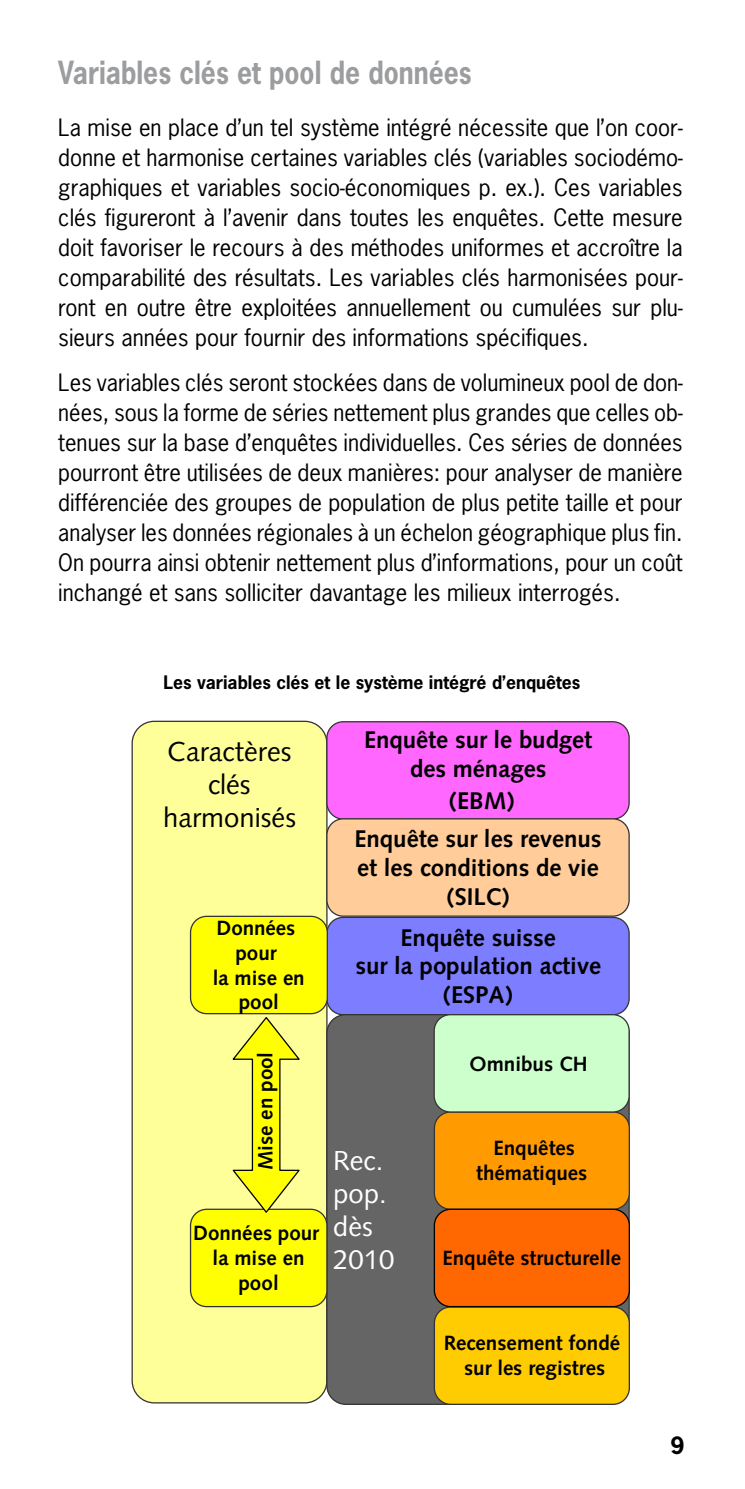
<style>
.page{position:relative;width:745px;height:1489px;background:#fff}
.page>*{position:absolute;margin:0;border:0;box-sizing:border-box;transform-origin:0 0}
.t1{font:700 30px "News Gothic Std";color:#9c9d9f;scale:.88 1}
.t2{font:27.5px/33px "Syntax";color:#000;text-align:center}
.t3{font:27.5px/33px "Syntax";color:#fff}
.t4{font:700 24px/28.8px "Syntax";color:#000;text-align:center}
.t5{font:22.5px/30px "News Gothic Std";color:#000;text-align:justify}
.t6{font:700 20.5px/24.8px "Syntax";color:#000;text-align:center}
.t7{font:700 17.5px "News Gothic Std";color:#000}
</style>
<div class="page">
<div style="left:132px;top:721px;width:195px;height:681px;background:#ffff9a;border-radius:22px"></div>
<div style="left:327px;top:917px;width:301px;height:97px;background:#7d7dff;border-radius:16px"></div>
<div style="left:326px;top:916px;width:303px;height:99px;border:1px solid #343434;border-radius:16px"></div>
<div style="left:327px;top:1014px;width:301px;height:390px;background:#656565;border-radius:19px"></div>
<div style="left:434px;top:1111px;width:195px;height:98px;background:#ff9a01;border-radius:16px"></div>
<div style="left:433px;top:1111px;width:196px;height:98px;border:1px solid #343434;border-radius:16px"></div>
<div style="left:327px;top:721px;width:301px;height:98px;background:#ff67ff;border-radius:16px"></div>
<div style="left:326px;top:721px;width:303px;height:98px;border:1px solid #343434;border-radius:16px"></div>
<div style="left:434px;top:1014px;width:194px;height:97px;background:#cfc;border-radius:16px"></div>
<div style="left:433px;top:1014px;width:196px;height:98px;border:1px solid #343434;border-radius:16px"></div>
<div style="left:434px;top:1306px;width:195px;height:98px;background:#ffcc01;border-radius:16px"></div>
<div style="left:433px;top:1306px;width:196px;height:98px;border:1px solid #343434;border-radius:16px"></div>
<div style="left:327px;top:818px;width:301px;height:98px;background:#ffcc9a;border-radius:16px"></div>
<div style="left:326px;top:818px;width:303px;height:98px;border:1px solid #343434;border-radius:16px"></div>
<div style="left:434px;top:1209px;width:195px;height:97px;background:#ff6701;border-radius:16px"></div>
<div style="left:433px;top:1208px;width:196px;height:99px;border:1px solid #010101;border-radius:16px"></div>
<div style="left:190px;top:916px;width:137px;height:97px;background:#ffff01;border-radius:16px"></div>
<div style="left:190px;top:915px;width:138px;height:99px;border:1px solid #343434;border-radius:16px"></div>
<div style="left:190px;top:1209px;width:137px;height:97px;background:#ffff01;border-radius:16px"></div>
<div style="left:190px;top:1208px;width:137px;height:99px;border:1px solid #343434;border-radius:16px"></div>
<svg style="left:230px;top:1017px;width:71px;height:196px"></svg>
<h1 class="t1" style="left:58px;top:53px;width:471px">Variables clés et pool de données</h1>
<p class="t5" style="left:58px;top:112px;width:625px">La mise en place d’un tel système intégré nécessite que l’on coor&shy;donne et harmonise certaines va-riables clés (variables sociodémo&shy;graphiques et variables socio-économiques p. ex.). Ces variables clés figureront à l’avenir dans toutes les enquêtes. Cette mesure doit favoriser le recours à des mé-thodes uniformes et accroître la comparabilité des résultats. Les variables clés harmonisées pour&shy;ront en outre être exploitées annuellement ou cumulées sur plu&shy;sieurs années pour fournir des informations spécifi-ques.</p>
<p class="t5" style="left:58px;top:367px;width:625px">Les variables clés seront stockées dans de volumineux pool de don&shy;nées, sous la forme de séries nettement plus grandes que celles ob&shy;tenues sur la base d’enquêtes individuelles. Ces séries de don-nées pourront être utilisées de deux manières: pour analyser de manière différenciée des groupes de population de plus petite taille et pour analyser les données régionales à un échelon géographique plus fin.<br>On pourra ainsi obtenir nettement plus d’informations, pour un coût inchangé et sans solliciter davantage les milieux interrogés.</p>
<p class="t7" style="left:163px;top:670px;width:418px">Les variables clés et le système intégré d’enquêtes</p>
<p class="t2" style="left:163px;top:735px;width:134px">Caractères clés harmonisés</p>
<p class="t6" style="left:213px;top:916px;width:93px">Données pour<br>la mise en pool</p>
<p class="t4" style="left:364px;top:725px;width:229px">Enquête sur le budget des ménages</p>
<p class="t4" style="left:449px;top:786px;width:67px">(EBM)</p>
<p class="t4" style="left:354px;top:824px;width:248px">Enquête sur les revenus et les conditions de vie (SILC)</p>
<p class="t4" style="left:355px;top:923px;width:247px">Enquête suisse<br>sur la population active (ESPA)</p>
<p class="t6" style="left:253px;top:1169px;width:120px;rotate:-90deg">Mise en pool</p>
<p class="t6" style="left:193px;top:1221px;width:127px">Données pour la mise en pool</p>
<p class="t6" style="left:469px;top:1051px;width:119px">Omnibus CH</p>
<p class="t3" style="left:333px;top:1143px;width:62px">Rec. pop. dès<br>2010</p>
<p class="t6" style="left:476px;top:1135px;width:113px">Enquêtes thématiques</p>
<p class="t6" style="left:442px;top:1245px;width:180px">Enquête structurelle</p>
<p class="t6" style="left:443px;top:1330px;width:178px">Recensement fondé sur les registres</p>
</div>
